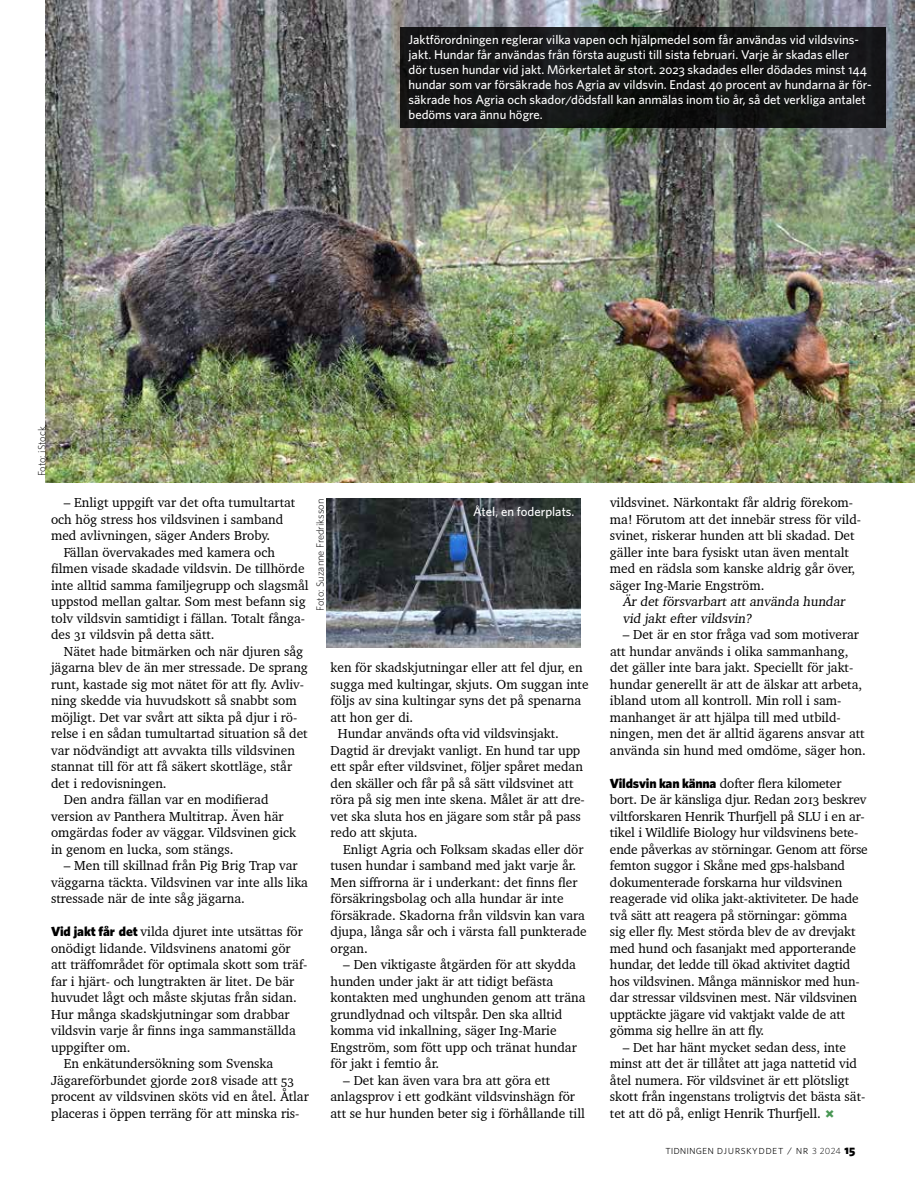
<style>
.page{position:relative;width:915px;height:1191px;background:#fff}
.page>*{position:absolute;margin:0;border:0;box-sizing:border-box;transform-origin:0 0}
.t1{font:13.35px/16.5px "Charter BT Pro";color:#000}
.t2{font:500 12.75px/15px "Whitney";color:#fff}
.t3{font:300 12px "Whitney";letter-spacing:.035em;color:#000}
.t4{font:300 10.5px "Whitney";color:#000}
.s1{font-family:"Whitney";font-weight:900}
.s2{font-size:9px}
.s3{font-weight:900}
</style>
<div class="page">
<img style="left:46px;top:0;width:868px;height:482px">
<img style="left:326px;top:499px;width:254px;height:148px">
<div style="left:400px;top:27px;width:484px;height:101px;background:#141415"></div>
<p class="t4" style="left:35px;top:476px;width:51px;rotate:-90deg">Foto: iStock</p>
<p class="t2" style="left:408px;top:32px;width:464px">Jaktförordningen reglerar vilka vapen och hjälpmedel som får användas vid vildsvins&shy;jakt. Hundar får användas från första augusti till sista februari. Varje år skadas eller<br>dör tusen hundar vid jakt. Mörkertalet är stort. 2023 skadades eller dödades minst 144 hundar som var försäkrade hos Agria av vildsvin. Endast 40 procent av hundarna är för&shy;säkrade hos Agria och skador/dödsfall kan anmälas inom tio år, så det verkliga antalet bedöms vara ännu högre.</p>
<p class="t1" style="left:64px;top:494px;width:233px">– Enligt uppgift var det ofta tumultartat</p>
<p class="t1" style="left:51px;top:511px;width:234px">och hög stress hos vildsvinen i samband</p>
<p class="t1" style="left:51px;top:527px;width:220px">med avlivningen, säger Anders Broby.</p>
<p class="t1" style="left:64px;top:544px;width:212px">Fällan övervakades med kamera och</p>
<p class="t1" style="left:51px;top:560px;width:255px">filmen visade skadade vildsvin. De tillhörde</p>
<p class="t1" style="left:51px;top:577px;width:259px">inte alltid samma familjegrupp och slagsmål</p>
<p class="t1" style="left:51px;top:593px;width:256px">uppstod mellan galtar. Som mest befann sig</p>
<p class="t1" style="left:51px;top:610px;width:255px">tolv vildsvin samtidigt i fällan. Totalt fånga-</p>
<p class="t1" style="left:51px;top:626px;width:165px">des 31 vildsvin på detta sätt.</p>
<p class="t1" style="left:64px;top:643px;width:241px">Nätet hade bitmärken och när djuren såg</p>
<p class="t1" style="left:51px;top:659px;width:258px">jägarna blev de än mer stressade. De sprang</p>
<p class="t1" style="left:51px;top:676px;width:254px">runt, kastade sig mot nätet för att fly. Avliv-</p>
<p class="t1" style="left:51px;top:692px;width:247px">ning skedde via huvudskott så snabbt som</p>
<p class="t1" style="left:51px;top:709px;width:248px">möjligt. Det var svårt att sikta på djur i rö-</p>
<p class="t1" style="left:51px;top:725px;width:258px">relse i en sådan tumultartad situation så det</p>
<p class="t1" style="left:51px;top:742px;width:245px">var nödvändigt att avvakta tills vildsvinen</p>
<p class="t1" style="left:51px;top:758px;width:242px">stannat till för att få säkert skottläge, står</p>
<p class="t1" style="left:51px;top:775px;width:117px">det i redovisningen.</p>
<p class="t1" style="left:64px;top:791px;width:206px">Den andra fällan var en modifierad</p>
<p class="t1" style="left:51px;top:808px;width:234px">version av Panthera Multitrap. Även här</p>
<p class="t1" style="left:51px;top:824px;width:246px">omgärdas foder av väggar. Vildsvinen gick</p>
<p class="t1" style="left:51px;top:841px;width:184px">in genom en lucka, som stängs.</p>
<p class="t1" style="left:51px;top:857px;width:258px;text-indent:13px">– Men till skillnad från Pig Brig Trap var väggarna täckta. Vildsvinen var inte alls lika stressade när de inte såg jägarna.</p>
<p class="t1" style="left:51px;top:923px;width:253px"><span class="s1">Vid jakt får det</span> vilda djuret inte utsättas för</p>
<p class="t1" style="left:51px;top:940px;width:241px">onödigt lidande. Vildsvinens anatomi gör</p>
<p class="t1" style="left:51px;top:956px;width:258px">att träffområdet för optimala skott som träf-</p>
<p class="t1" style="left:51px;top:973px;width:245px">far i hjärt- och lungtrakten är litet. De bär</p>
<p class="t1" style="left:51px;top:989px;width:247px">huvudet lågt och måste skjutas från sidan.</p>
<p class="t1" style="left:51px;top:1006px;width:240px">Hur många skadskjutningar som drabbar</p>
<p class="t1" style="left:51px;top:1022px;width:246px">vildsvin varje år finns inga sammanställda</p>
<p class="t1" style="left:51px;top:1039px;width:81px">uppgifter om.</p>
<p class="t1" style="left:64px;top:1055px;width:211px">En enkätundersökning som Svenska</p>
<p class="t1" style="left:51px;top:1072px;width:244px">Jägareförbundet gjorde 2018 visade att 53</p>
<p class="t1" style="left:51px;top:1088px;width:259px">procent av vildsvinen sköts vid en åtel. Åtlar</p>
<p class="t1" style="left:51px;top:1105px;width:250px">placeras i öppen terräng för att minska ris-</p>
<p class="t4" style="left:313px;top:610px;width:113px;rotate:-90deg">Foto: Suzanne Fredriksson</p>
<p class="t2" style="left:473px;top:504px;width:103px">Åtel, en foderplats.</p>
<p class="t1" style="left:330px;top:659px;width:253px">ken för skadskjutningar eller att fel djur, en</p>
<p class="t1" style="left:330px;top:676px;width:259px">sugga med kultingar, skjuts. Om suggan inte</p>
<p class="t1" style="left:330px;top:692px;width:252px">följs av sina kultingar syns det på spenarna</p>
<p class="t1" style="left:330px;top:709px;width:84px">att hon ger di.</p>
<p class="t1" style="left:338px;top:725px;width:222px">Hundar används ofta vid vildsvinsjakt.</p>
<p class="t1" style="left:330px;top:742px;width:251px">Dagtid är drevjakt vanligt. En hund tar upp</p>
<p class="t1" style="left:330px;top:758px;width:254px">ett spår efter vildsvinet, följer spåret medan</p>
<p class="t1" style="left:330px;top:775px;width:244px">den skäller och får på så sätt vildsvinet att</p>
<p class="t1" style="left:330px;top:791px;width:256px">röra på sig men inte skena. Målet är att dre-</p>
<p class="t1" style="left:330px;top:808px;width:251px">vet ska sluta hos en jägare som står på pass</p>
<p class="t1" style="left:330px;top:824px;width:89px">redo att skjuta.</p>
<p class="t1" style="left:343px;top:841px;width:242px">Enligt Agria och Folksam skadas eller dör</p>
<p class="t1" style="left:330px;top:857px;width:247px">tusen hundar i samband med jakt varje år.</p>
<p class="t1" style="left:330px;top:874px;width:248px">Men siffrorna är i underkant: det finns fler</p>
<p class="t1" style="left:330px;top:890px;width:234px">försäkringsbolag och alla hundar är inte</p>
<p class="t1" style="left:330px;top:907px;width:256px">försäkrade. Skadorna från vildsvin kan vara</p>
<p class="t1" style="left:330px;top:923px;width:258px">djupa, långa sår och i värsta fall punkterade</p>
<p class="t1" style="left:330px;top:940px;width:39px">organ.</p>
<p class="t1" style="left:330px;top:956px;width:256px;text-indent:13px">– Den viktigaste åtgärden för att skydda hunden under jakt är att tidigt befästa kontakten med unghunden genom att träna grundlydnad och viltspår. Den ska alltid komma vid inkallning, säger Ing-Marie Engström, som fött upp och tränat hundar för jakt i femtio år.</p>
<p class="t1" style="left:330px;top:1072px;width:256px;text-indent:13px">– Det kan även vara bra att göra ett anlagsprov i ett godkänt vildsvinshägn för att se hur hunden beter sig i förhållande till</p>
<p class="t1" style="left:609px;top:494px;width:252px">vildsvinet. Närkontakt får aldrig förekom&shy;ma! Förutom att det innebär stress för vild&shy;svinet, riskerar hunden att bli skadad. Det gäller inte bara fysiskt utan även mentalt med en rädsla som kanske aldrig går över, säger Ing-Marie Engström.</p>
<p class="t1" style="left:622px;top:593px;width:226px">Är det försvarbart att använda hundar vid j akt efter vildsvin?</p>
<p class="t1" style="left:609px;top:626px;width:257px;text-indent:13px">– Det är en stor fråga vad som motiverar att hundar används i olika sammanhang, det gäller inte bara jakt. Speciellt för jakt&shy;hundar generellt är att de älskar att arbeta, ibland utom all kontroll. Min roll i sam&shy;manhanget är att hjälpa till med utbild&shy;ningen, men det är alltid ägarens ansvar att använda sin hund med omdöme, säger hon.</p>
<p class="t1" style="left:609px;top:775px;width:259px"><span class="s1">Vildsvin kan känna</span> dofter flera kilometer bort. De är känsliga djur. Redan 2013 beskrev viltforskaren Henrik Thurfjell på SLU i en ar&shy;tikel i Wildlife Biology hur vildsvinens bete&shy;ende påverkas av störningar. Genom att förse femton suggor i Skåne med gps-halsband dokumenterade forskarna hur vildsvinen reagerade vid olika jakt-aktiviteter. De hade två sätt att reagera på störningar: gömma<br>sig eller fly. Mest störda blev de av drevjakt med hund och fasanjakt med apporterande hundar, det ledde till ökad aktivitet dagtid hos vildsvinen. Många människor med hun&shy;dar stressar vildsvinen mest. När vildsvinen upptäckte jägare vid vaktjakt valde de att gömma sig hellre än att fly.</p>
<p class="t1" style="left:609px;top:1039px;width:257px;text-indent:13px">– Det har hänt mycket sedan dess, inte minst att det är tillåtet att jaga nattetid vid åtel numera. För vildsvinet är ett plötsligt skott från ingenstans troligtvis det bästa sät&shy;tet att dö på, enligt Henrik Thurfjell.</p>
<p class="t3" style="left:665px;top:1141px;width:191px">tidningen djurskyddet / Nr <span class="s2">3 2024</span> <span class="s3">15</span></p>
</div>
